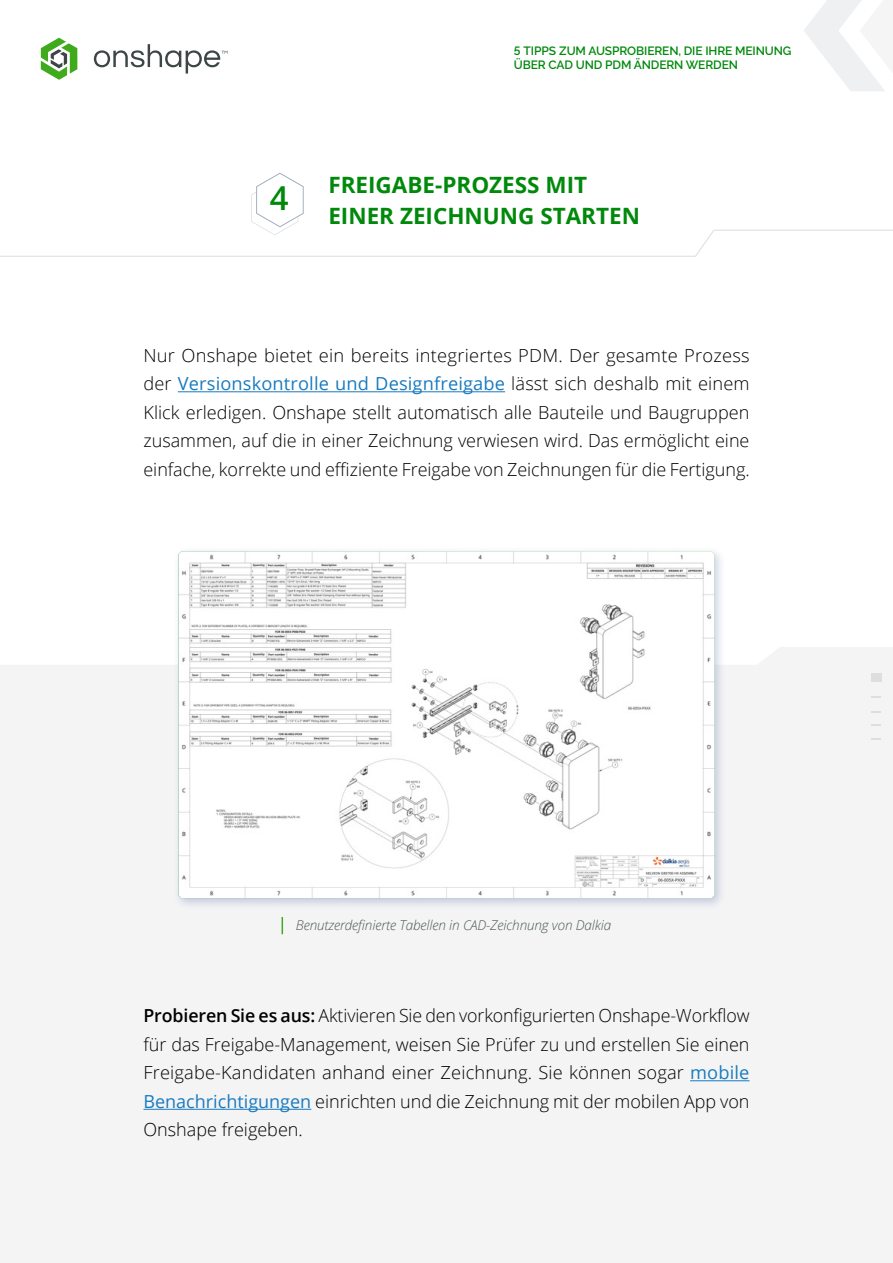
<style>
.page{position:relative;width:893px;height:1263px;background:#fff}
.page>*{position:absolute;margin:0;border:0;box-sizing:border-box;transform-origin:0 0}
.t1{font:600 33px "Open Sans";color:#00890b}
.t2{font:700 22.5px/31.5px "Open Sans";color:#00890b}
.t3{font:300 18px/28.5px "Open Sans";color:#000;text-align:justify}
.t4{font:italic 300 13.5px "Open Sans";letter-spacing:-.01em;color:#4e5859}
.t5{font:600 12px/14.4px "PTC Raleway";letter-spacing:-.01em;color:#00890b}
.s1{font-weight:400;color:#197bc0}
.s2{font-weight:600}
</style>
<div class="page">
<div style="left:0;top:647px;width:893px;height:616px;background:#f4f4f5"></div>
<hr style="left:178px;top:391px;width:327px;height:1px;background:#197bc0">
<hr style="left:690px;top:1080px;width:59px;height:1px;background:#197bc0">
<hr style="left:143px;top:1109px;width:168px;height:1px;background:#197bc0">
<svg style="left:282px;top:917px;width:1px;height:17px"></svg>
<svg style="left:804px;top:0;width:81px;height:91px"></svg>
<svg style="left:41px;top:38px;width:36px;height:42px"></svg>
<svg style="left:94px;top:44px;width:133px;height:30px"></svg>
<svg style="left:0;top:173px;width:893px;height:84px"></svg>
<svg style="left:871px;top:711px;width:10px;height:2px"></svg>
<svg style="left:871px;top:738px;width:10px;height:2px"></svg>
<div style="left:871px;top:673px;width:10px;height:9px;background:#dedede"></div>
<div style="left:173px;top:546px;width:553px;height:363px;background:#25408f;opacity:.23"></div>
<img style="left:178px;top:551px;width:536px;height:347px">
<p class="t5" style="left:514px;top:44px;width:279px">5 TIPPS ZUM AUSPROBIEREN, DIE IHRE MEINUNG<br>ÜBER CAD UND PDM ÄNDERN WERDEN</p>
<h1 class="t1" style="left:270px;top:176px;width:20px">4</h1>
<p class="t2" style="left:328px;top:168px;width:313px">FREIGABE-PROZESS MIT<br>EINER ZEICHNUNG STARTEN</p>
<p class="t3" style="left:143px;top:341px;width:608px">Nur Onshape bietet ein bereits integriertes PDM. Der gesamte Prozess der <span class="s1">Versionskontrolle und Designfreigabe</span> lässt sich deshalb mit einem Klick erledigen. Onshape stellt automatisch alle Bauteile und Baugruppen zusammen, auf die in einer Zeichnung verwiesen wird. Das ermöglicht eine einfache, korrekte und effiziente Freigabe von Zeichnungen für die Fertigung.</p>
<p class="t4" style="left:296px;top:916px;width:317px">Benutzerdefinierte Tabellen in CAD-Zeichnung von Dalkia</p>
<p class="t3" style="left:143px;top:1001px;width:608px"><span class="s2">Probieren Sie es aus:</span> Aktivieren Sie den vorkonfigurierten Onshape-Workflow für das Freigabe-Management, weisen Sie Prüfer zu und erstellen Sie einen Freigabe-Kandidaten anhand einer Zeichnung. Sie können sogar <span class="s1">mobile Benachrichtigungen</span> einrichten und die Zeichnung mit der mobilen App von Onshape freigeben.</p>
</div>
